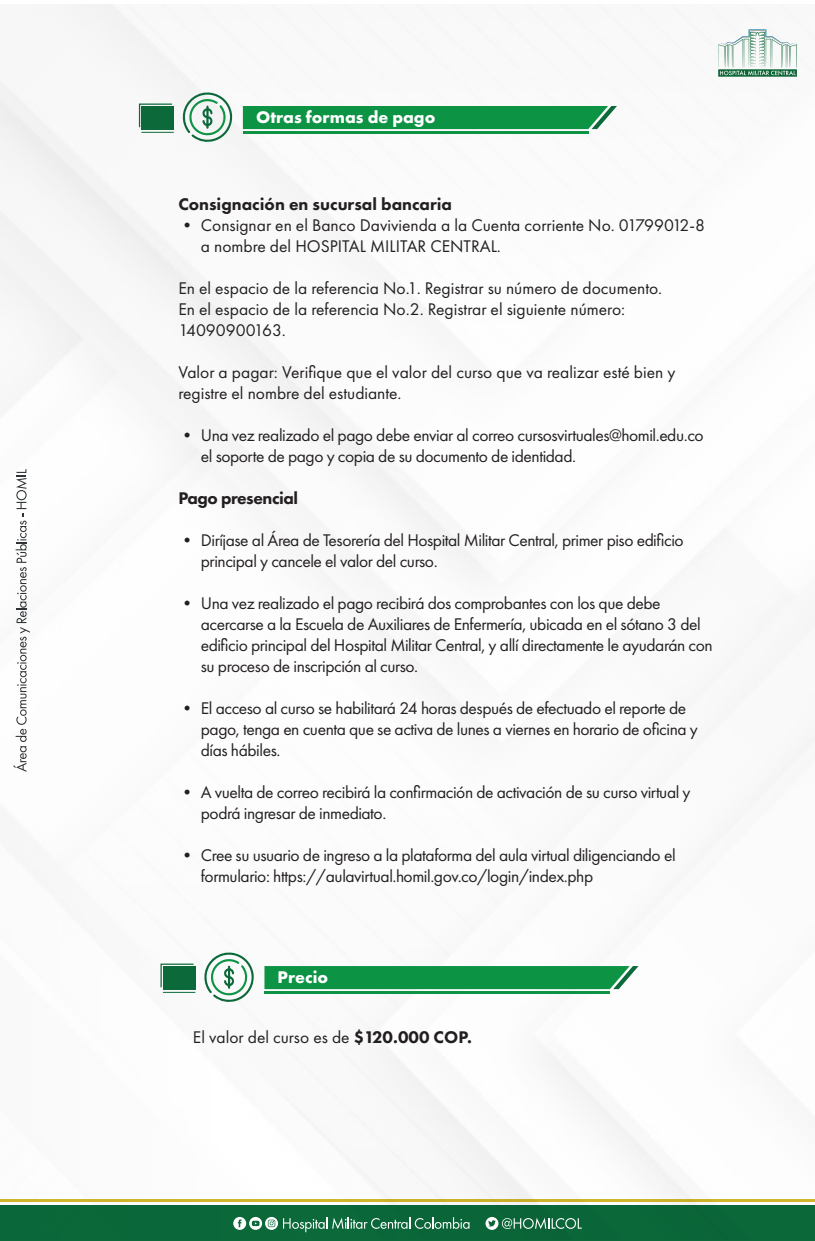
<style>
.page{position:relative;width:815px;height:1241px;background:#fff}
.page>*{position:absolute;margin:0;border:0;box-sizing:border-box;transform-origin:0 0}
.t1{font:17.5px/21px "Futura PT";letter-spacing:-.025em;color:#231f20}
.t2{font:17.5px/21px "Futura PT";color:#231f20}
.t3{font:800 17.5px "Futura PT";color:#231f20}
.t4{font:700 17.5px "Futura PT";color:#fff}
.t5{font:800 17.5px "Futura PT";letter-spacing:-.025em;color:#231f20}
.s1{font-weight:800}
</style>
<div class="page">
<img style="left:0;top:4px;width:815px;height:1200px">
<div style="left:0;top:1204px;width:815px;height:36px;background:#0b693a"></div>
<hr style="left:0;top:1199px;width:815px;height:3px;background:#d3b72b">
<svg style="left:486px;top:1217px;width:96px;height:12px"></svg>
<svg style="left:233px;top:1216px;width:236px;height:15px"></svg>
<svg style="left:264px;top:965px;width:375px;height:23px;background:#209a52"></svg>
<hr style="left:264px;top:990px;width:346px;height:3px;background:#0d9344">
<svg style="left:160px;top:962px;width:35px;height:26px"></svg>
<svg style="left:201px;top:951px;width:53px;height:52px"></svg>
<div style="left:243px;top:106px;width:374px;height:23px;background:#0d9344"></div>
<div style="left:141px;top:106px;width:33px;height:23px;background:#0b693a"></div>
<hr style="left:243px;top:131px;width:345px;height:2px;background:#0d9344">
<svg style="left:138px;top:103px;width:35px;height:25px"></svg>
<svg style="left:180px;top:92px;width:52px;height:51px"></svg>
<svg style="left:718px;top:29px;width:80px;height:48px"></svg>
<svg style="left:13px;top:469px;width:17px;height:302px"></svg>
<p class="t4" style="left:256px;top:106px;width:181px">Otras formas de pago</p>
<p class="t3" style="left:178px;top:193px;width:275px">Consignación en sucursal bancaria</p>
<p class="t2" style="left:201px;top:214px;width:506px;text-indent:-23px">• Consignar en el Banco Davivienda a la Cuenta corriente No. 01799012-8 a nombre del HOSPITAL MILITAR CENTRAL.</p>
<p class="t2" style="left:178px;top:277px;width:485px">En el espacio de la referencia No.1. Registrar su número de documento.<br>En el espacio de la referencia No.2. Registrar el siguiente número:<br>14090900163.</p>
<p class="t2" style="left:178px;top:361px;width:499px">Valor a pagar: Verifique que el valor del curso que va realizar esté bien y registre el nombre del estudiante.</p>
<p class="t1" style="left:201px;top:424px;width:504px;text-indent:-23px">• Una vez realizado el pago debe enviar al correo cursosvirtuales@homil.edu.co el soporte de pago y copia de su documento de identidad.</p>
<p class="t5" style="left:178px;top:487px;width:121px">Pago presencial</p>
<p class="t1" style="left:201px;top:529px;width:484px;text-indent:-23px">• Diríjase al Área de Tesorería del Hospital Militar Central, primer piso edificio principal y cancele el valor del curso.</p>
<p class="t1" style="left:201px;top:592px;width:513px;text-indent:-23px">• Una vez realizado el pago recibirá dos comprobantes con los que debe acercarse a la Escuela de Auxiliares de Enfermería, ubicada en el sótano 3 del edificio principal del Hospital Militar Central, y allí directamente le ayudarán con su proceso de inscripción al curso.</p>
<p class="t1" style="left:201px;top:697px;width:499px;text-indent:-23px">• El acceso al curso se habilitará 24 horas después de efectuado el reporte de pago, tenga en cuenta que se activa de lunes a viernes en horario de oficina y días hábiles.</p>
<p class="t1" style="left:201px;top:781px;width:491px;text-indent:-23px">• A vuelta de correo recibirá la confirmación de activación de su curso virtual y podrá ingresar de inmediato.</p>
<p class="t1" style="left:201px;top:844px;width:476px;text-indent:-23px">• Cree su usuario de ingreso a la plataforma del aula virtual diligenciando el formulario: https://aulavirtual.homil.gov.co/login/index.php</p>
<p class="t4" style="left:278px;top:965px;width:52px">Precio</p>
<p class="t2" style="left:193px;top:1026px;width:281px">El valor del curso es de <span class="s1">$120.000 COP.</span></p>
</div>
